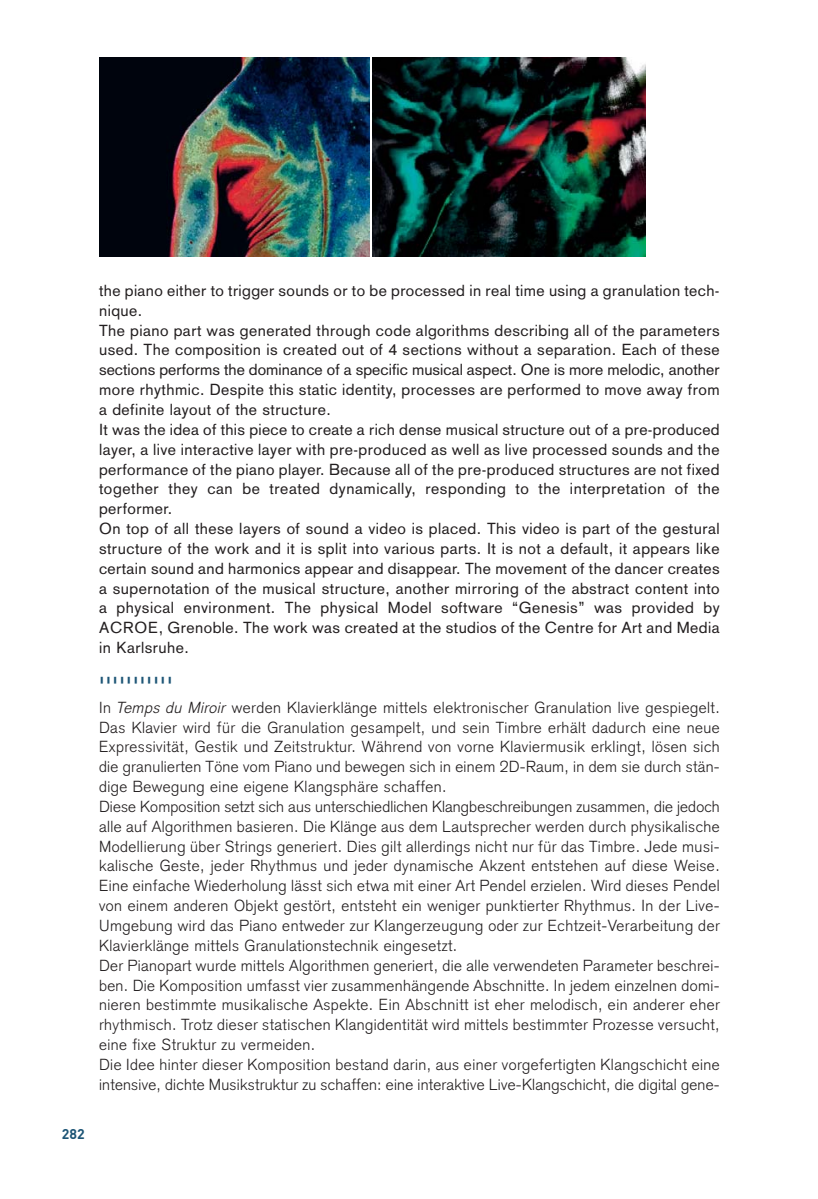
<style>
.page{position:relative;width:818px;height:1199px;background:#fff}
.page>*{position:absolute;margin:0;border:0;box-sizing:border-box;transform-origin:0 0}
.t1{font:300 15.75px/19.8px "Basic Commercial";letter-spacing:.03em;color:#231f20}
.t2{font:15.75px/19.8px "Basic Commercial";letter-spacing:.03em;color:#231f20}
.t3{font:700 14px "DIN";color:#1d5576}
.t4{font:700 7.88px "DIN";color:#1d5576;scale:2 1}
.s1{font-style:italic}
</style>
<div class="page">
<img style="left:99px;top:58px;width:270px;height:198px">
<img style="left:372px;top:58px;width:273px;height:198px">
<p class="t3" style="left:62px;top:1128px;width:24px">282</p>
<p class="t2" style="left:99px;top:283px;width:622px">the piano either to trigger sounds or to be processed in real time using a granulation tech&shy;nique.<br>The piano part was generated through code algorithms describing all of the parameters used. The composition is created out of 4 sections without a separation. Each of these sections performs the dominance of a specific musical aspect. One is more melodic, another more rhythmic. Despite this static identity, processes are performed to move away from a definite layout of the structure.<br>It was the idea of this piece to create a rich dense musical structure out of a pre-produced layer, a live interactive layer with pre-produced as well as live processed sounds and the performance of the piano player. Because all of the pre-produced structures are not fixed together they can be treated dynamically, responding to the interpretation of the performer.<br>On top of all these layers of sound a video is placed. This video is part of the gestural structure of the work and it is split into various parts. It is not a default, it appears like certain sound and harmonics appear and disappear. The movement of the dancer creates a supernotation of the musical structure, another mirroring of the abstract content into a physical environment. The physical Model software “Genesis” was provided by ACROE, Grenoble. The work was created at the studios of the Centre for Art and Media in Karlsruhe.</p>
<p class="t4" style="left:99px;top:677px;width:38px">|||||||||||</p>
<p class="t1" style="left:99px;top:700px;width:622px">In <span class="s1">Temps du Miroir</span> werden Klavierklänge mittels elektronischer Granulation live gespiegelt.<br>Das Klavier wird für die Granulation gesampelt, und sein Timbre erhält dadurch eine neue Expressivität, Gestik und Zeitstruktur. Während von vorne Klaviermusik erklingt, lösen sich die granulierten Töne vom Piano und bewegen sich in einem 2D-Raum, in dem sie durch stän&shy;dige Bewegung eine eigene Klangsphäre schaffen.<br>Diese Komposition setzt sich aus unterschiedlichen Klangbeschreibungen zusammen, die jedoch alle auf Algorithmen basieren. Die Klänge aus dem Lautsprecher werden durch physikalische Modellierung über Strings generiert. Dies gilt allerdings nicht nur für das Timbre. Jede musi&shy;kalische Geste, jeder Rhythmus und jeder dynamische Akzent entstehen auf diese Weise.<br>Eine einfache Wiederholung lässt sich etwa mit einer Art Pendel erzielen. Wird dieses Pendel von einem anderen Objekt gestört, entsteht ein weniger punktierter Rhythmus. In der Live-Umgebung wird das Piano entweder zur Klangerzeugung oder zur Echtzeit-Verarbeitung der Klavierklänge mittels Granulationstechnik eingesetzt.<br>Der Pianopart wurde mittels Algorithmen generiert, die alle verwendeten Parameter beschrei&shy;ben. Die Komposition umfasst vier zusammenhängende Abschnitte. In jedem einzelnen domi&shy;nieren bestimmte musikalische Aspekte. Ein Abschnitt ist eher melodisch, ein anderer eher rhythmisch. Trotz dieser statischen Klangidentität wird mittels bestimmter Prozesse versucht, eine fixe Struktur zu vermeiden.<br>Die Idee hinter dieser Komposition bestand darin, aus einer vorgefertigten Klangschicht eine intensive, dichte Musikstruktur zu schaffen: eine interaktive Live-Klangschicht, die digital gene-</p>
</div>
